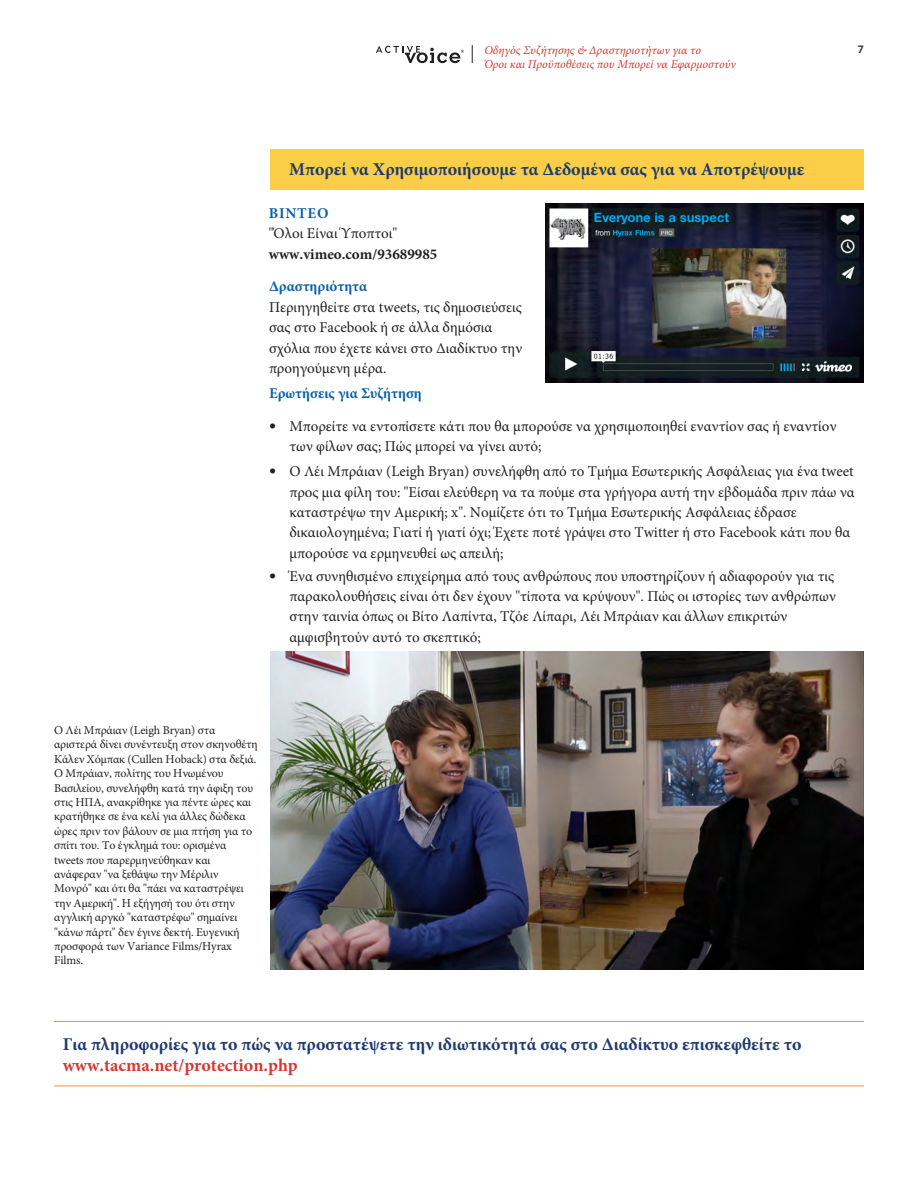
<style>
.page{position:relative;width:918px;height:1188px;background:#fff}
.page>*{position:absolute;margin:0;border:0;box-sizing:border-box;transform-origin:0 0}
.head_2{font:700 18px/21.6px "Minion Pro";color:#1e3a6f}
.bullet_points{font:15px/20.4px "Minion Pro";color:#231f20}
.text{font:15px/20.5px "Minion Pro";color:#231f20}
.text-2{font:700 15px/20.5px "Minion Pro";color:#231f20}
.subhead{font:700 15px "Minion Pro";color:#0a60ab}
.photo_caption{font:12px/14.4px "Minion Pro";letter-spacing:-.01em;color:#231f20}
.t1{font:italic 12px "Minion Pro";color:#d63731}
.t2{font:800 10.5px "Avenir";color:#231f20}
.s1{color:#0a60ab}
.s2{font-weight:400}
.s3{font-weight:700;color:#0a60ab}
.s4{font-family:"Avenir";font-size:14.25px}
.s5{color:#d63731}
</style>
<div class="page">
<svg style="left:376px;top:46px;width:88px;height:17px"></svg>
<svg style="left:472px;top:45px;width:1px;height:18px"></svg>
<div style="left:270px;top:150px;width:594px;height:40px;background:#face47"></div>
<img style="left:545px;top:204px;width:319px;height:178px">
<img style="left:270px;top:652px;width:594px;height:317px">
<hr style="left:54px;top:1021px;width:810px;height:1px;background:#f58d36">
<hr style="left:54px;top:1086px;width:810px;height:1px;background:#f58d36">
<p class="t1" style="left:484px;top:42px;width:218px">Οδηγός Συζήτησης &amp; Δραστηριοτήτων για το</p>
<p class="t2" style="left:858px;top:43px;width:8px">7</p>
<p class="t1" style="left:484px;top:56px;width:253px">Όροι και Προϋποθέσεις που Μπορεί να Εφαρμοστούν</p>
<p class="head_2" style="left:289px;top:158px;width:517px">Μπορεί να Χρησιμοποιήσουμε τα Δεδομένα σας για να Αποτρέψουμε</p>
<p class="text-2" style="left:269px;top:203px;width:170px"><span class="s1">ΒΙΝΤΕΟ<br></span><span class="s2">"Όλοι Είναι Ύποπτοι" </span>www.vimeo.com/93689985</p>
<p class="text" style="left:269px;top:276px;width:255px"><span class="s3">Δραστηριότητα<br></span>Περιηγηθείτε στα tweets, τις δημοσιεύσεις σας στο Facebook ή σε άλλα δημόσια σχόλια που έχετε κάνει στο Διαδίκτυο την προηγούμενη μέρα.</p>
<p class="subhead" style="left:269px;top:382px;width:154px">Ερωτήσεις για Συζήτηση</p>
<p class="bullet_points" style="left:289px;top:416px;width:549px;text-indent:-20px"><span class="s4">•</span> Μπορείτε να εντοπίσετε κάτι που θα μπορούσε να χρησιμοποιηθεί εναντίον σας ή εναντίον των φίλων σας; Πώς μπορεί να γίνει αυτό;</p>
<p class="bullet_points" style="left:289px;top:461px;width:567px;text-indent:-20px"><span class="s4">•</span> Ο Λέι Μπράιαν (Leigh Bryan) συνελήφθη από το Τμήμα Εσωτερικής Ασφάλειας για ένα tweet προς μια φίλη του: "Είσαι ελεύθερη να τα πούμε στα γρήγορα αυτή την εβδομάδα πριν πάω να καταστρέψω την Αμερική; x". Νομίζετε ότι το Τμήμα Εσωτερικής Ασφάλειας έδρασε δικαιολογημένα; Γιατί ή γιατί όχι; Έχετε ποτέ γράψει στο Twitter ή στο Facebook κάτι που θα μπορούσε να ερμηνευθεί ως απειλή;</p>
<p class="bullet_points" style="left:289px;top:566px;width:548px;text-indent:-20px"><span class="s4">•</span> Ένα συνηθισμένο επιχείρημα από τους ανθρώπους που υποστηρίζουν ή αδιαφορούν για τις παρακολουθήσεις είναι ότι δεν έχουν "τίποτα να κρύψουν". Πώς οι ιστορίες των ανθρώπων στην ταινία όπως οι Βίτο Λαπίντα, Τζόε Λίπαρι, Λέι Μπράιαν και άλλων επικριτών αμφισβητούν αυτό το σκεπτικό;</p>
<p class="photo_caption" style="left:54px;top:723px;width:205px">Ο Λέι Μπράιαν (Leigh Bryan) στα αριστερά δίνει συνέντευξη στον σκηνοθέτη Κάλεν Χόμπακ (Cullen Hoback) στα δεξιά.<br>Ο Μπράιαν, πολίτης του Ηνωμένου Βασιλείου, συνελήφθη κατά την άφιξη του στις ΗΠΑ, ανακρίθηκε για πέντε ώρες και κρατήθηκε σε ένα κελί για άλλες δώδεκα ώρες πριν τον βάλουν σε μια πτήση για το σπίτι του. Το έγκλημά του: ορισμένα tweets που παρερμηνεύθηκαν και ανάφεραν "να ξεθάψω την Μέριλιν Μονρό" και ότι θα "πάει να καταστρέψει την Αμερική". Η εξήγησή του ότι στην αγγλική αργκό "καταστρέφω" σημαίνει "κάνω πάρτι" δεν έγινε δεκτή. Ευγενική προσφορά των Variance Films/Hyrax Films.</p>
<p class="head_2" style="left:63px;top:1033px;width:740px">Για πληροφορίες για το πώς να προστατέψετε την ιδιωτικότητά σας στο Διαδίκτυο επισκεφθείτε το <span class="s5">www.tacma.net/protection.php</span></p>
</div>
